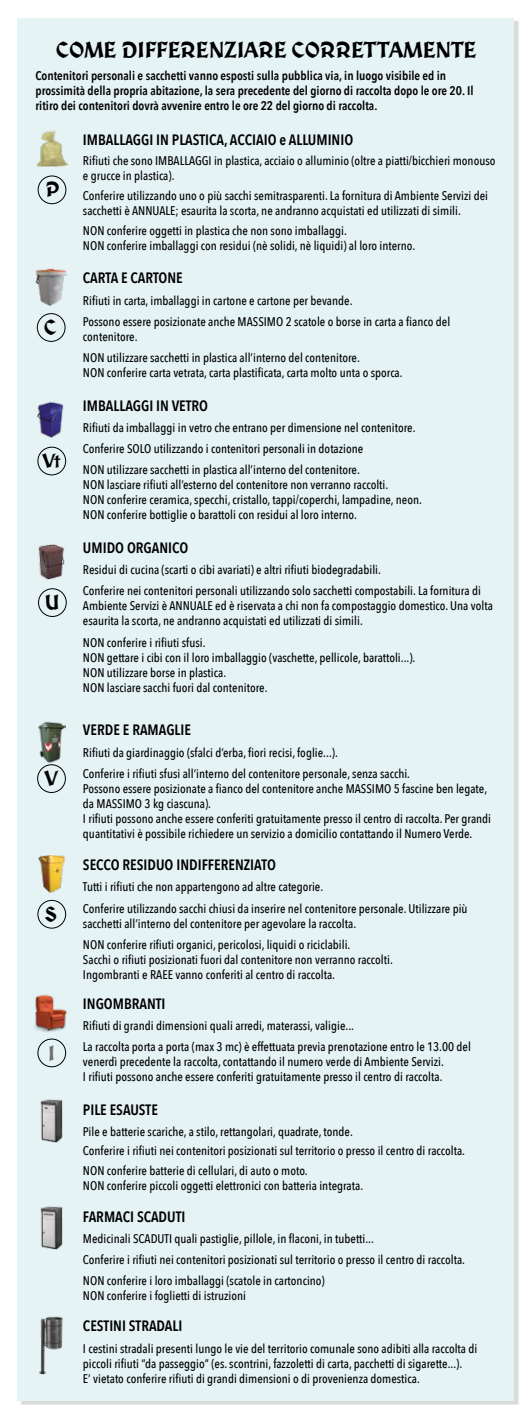
<style>
.page{position:relative;width:532px;height:1418px;background:#fff}
.page>*{position:absolute;margin:0;border:0;box-sizing:border-box;transform-origin:0 0}
.t1{font:700 22.5px "Medieval Sharp";letter-spacing:-.015em;color:#000}
.t2{font:700 21.25px "Medieval Sharp";color:#000}
.t3{font:700 21.25px "Medieval Sharp";color:#706f6f}
.t4{font:700 20px "Medieval Sharp";color:#000}
.t5{font:600 15px "Avenir Next Condensed";color:#000}
.t6{font:500 12.5px/15px "Avenir Next Condensed";color:#000}
.t7{font:600 12.5px/15px "Avenir Next Condensed";color:#000}
.s1{font-size:17.5px}
</style>
<div class="page">
<div style="left:18px;top:18px;width:496px;height:1382px;background:#e5f3f5"></div>
<img style="left:36px;top:130px;width:31px;height:36px">
<img style="left:35px;top:268px;width:32px;height:37px">
<img style="left:40px;top:1316px;width:22px;height:58px">
<img style="left:40px;top:1099px;width:23px;height:43px">
<img style="left:40px;top:1206px;width:23px;height:43px">
<div style="left:38px;top:176px;width:28px;height:28px;border:1px solid #000;border-radius:50%"></div>
<div style="left:37px;top:313px;width:28px;height:29px;border:1px solid #000;border-radius:50%"></div>
<div style="left:38px;top:588px;width:29px;height:29px;border:1px solid #000;border-radius:50%"></div>
<img style="left:38px;top:855px;width:27px;height:37px">
<div style="left:38px;top:900px;width:28px;height:28px;border:1px solid #000;border-radius:50%"></div>
<img style="left:34px;top:994px;width:33px;height:38px">
<div style="left:38px;top:1038px;width:28px;height:29px;border:1px solid #000;border-radius:50%"></div>
<div style="left:38px;top:447px;width:28px;height:28px;border:1px solid #000;border-radius:50%"></div>
<img style="left:37px;top:401px;width:27px;height:37px">
<img style="left:39px;top:545px;width:26px;height:34px">
<div style="left:37px;top:764px;width:29px;height:28px;border:1px solid #000;border-radius:50%"></div>
<img style="left:38px;top:721px;width:27px;height:42px">
<h1 class="t1" style="left:56px;top:36px;width:422px">COME DIFFERENZIARE CORRETTAMENTE</h1>
<p class="t7" style="left:35px;top:68px;width:439px">Contenitori personali e sacchetti vanno esposti sulla pubblica via, in luogo visibile ed in prossimità della propria abitazione, la sera precedente del giorno di raccolta dopo le ore 20. Il ritiro dei contenitori dovrà avvenire entro le ore 22 del giorno di raccolta.</p>
<h2 class="t2" style="left:46px;top:176px;width:16px">P</h2>
<h2 class="t2" style="left:44px;top:315px;width:15px">C</h2>
<h3 class="t4" style="left:42px;top:449px;width:20px">V<span class="s1">t</span></h3>
<h2 class="t2" style="left:44px;top:589px;width:17px">U</h2>
<h2 class="t2" style="left:44px;top:765px;width:16px">V</h2>
<h2 class="t2" style="left:44px;top:901px;width:14px">S</h2>
<h2 class="t3" style="left:48px;top:1040px;width:8px">I</h2>
<p class="t5" style="left:83px;top:127px;width:272px">IMBALLAGGI IN PLASTICA, ACCIAIO e ALLUMINIO</p>
<p class="t6" style="left:83px;top:153px;width:414px">Rifiuti che sono IMBALLAGGI in plastica, acciaio o alluminio (oltre a piatti/bicchieri monouso e grucce in plastica).</p>
<p class="t6" style="left:83px;top:188px;width:406px">Conferire utilizzando uno o più sacchi semitrasparenti. La fornitura di Ambiente Servizi dei sacchetti è ANNUALE; esaurita la scorta, ne andranno acquistati ed utilizzati di simili.</p>
<p class="t6" style="left:83px;top:223px;width:334px">NON conferire oggetti in plastica che non sono imballaggi.<br>NON conferire imballaggi con residui (nè solidi, nè liquidi) al loro interno.</p>
<p class="t5" style="left:83px;top:265px;width:101px">CARTA E CARTONE</p>
<p class="t6" style="left:83px;top:293px;width:271px">Rifiuti in carta, imballaggi in cartone e cartone per bevande.</p>
<p class="t6" style="left:83px;top:314px;width:368px">Possono essere posizionate anche MASSIMO 2 scatole o borse in carta a fianco del contenitore.</p>
<p class="t6" style="left:83px;top:350px;width:321px">NON utilizzare sacchetti in plastica all’interno del contenitore.<br>NON conferire carta vetrata, carta plastificata, carta molto unta o sporca.</p>
<p class="t5" style="left:83px;top:392px;width:127px">IMBALLAGGI IN VETRO</p>
<p class="t6" style="left:83px;top:420px;width:334px">Rifiuti da imballaggi in vetro che entrano per dimensione nel contenitore.</p>
<p class="t6" style="left:83px;top:441px;width:282px">Conferire SOLO utilizzando i contenitori personali in dotazione</p>
<p class="t6" style="left:83px;top:462px;width:340px">NON utilizzare sacchetti in plastica all’interno del contenitore.<br>NON lasciare rifiuti all’esterno del contenitore non verranno raccolti.<br>NON conferire ceramica, specchi, cristallo, tappi/coperchi, lampadine, neon.<br>NON conferire bottiglie o barattoli con residui al loro interno.</p>
<p class="t5" style="left:83px;top:535px;width:107px">UMIDO ORGANICO</p>
<p class="t6" style="left:83px;top:562px;width:299px">Residui di cucina (scarti o cibi avariati) e altri rifiuti biodegradabili.</p>
<p class="t6" style="left:83px;top:583px;width:411px">Conferire nei contenitori personali utilizzando solo sacchetti compostabili. La fornitura di<br>Ambiente Servizi è ANNUALE ed è riservata a chi non fa compostaggio domestico. Una volta esaurita la scorta, ne andranno acquistati ed utilizzati di simili.</p>
<p class="t6" style="left:83px;top:634px;width:334px">NON conferire i rifiuti sfusi.<br>NON gettare i cibi con il loro imballaggio (vaschette, pellicole, barattoli...).<br>NON utilizzare borse in plastica.<br>NON lasciare sacchi fuori dal contenitore.</p>
<p class="t5" style="left:83px;top:717px;width:109px">VERDE E RAMAGLIE</p>
<p class="t6" style="left:83px;top:741px;width:328px;line-height:21.2px">Rifiuti da giardinaggio (sfalci d’erba, fiori recisi, foglie...).<br>Conferire i rifiuti sfusi all’interno del contenitore personale, senza sacchi.</p>
<p class="t6" style="left:83px;top:781px;width:409px">Possono essere posizionate a fianco del contenitore anche MASSIMO 5 fascine ben legate, da MASSIMO 3 kg ciascuna).<br>I rifiuti possono anche essere conferiti gratuitamente presso il centro di raccolta. Per grandi quantitativi è possibile richiedere un servizio a domicilio contattando il Numero Verde.</p>
<p class="t5" style="left:83px;top:852px;width:194px">SECCO RESIDUO INDIFFERENZIATO</p>
<p class="t6" style="left:83px;top:876px;width:386px;line-height:21.2px">Tutti i rifiuti che non appartengono ad altre categorie.<br>Conferire utilizzando sacchi chiusi da inserire nel contenitore personale. Utilizzare più</p>
<p class="t6" style="left:83px;top:912px;width:274px;line-height:21.1px">sacchetti all’interno del contenitore per agevolare la raccolta.<br>NON conferire rifiuti organici, pericolosi, liquidi o riciclabili.</p>
<p class="t6" style="left:83px;top:952px;width:311px">Sacchi o rifiuti posizionati fuori dal contenitore non verranno raccolti.<br>Ingombranti e RAEE vanno conferiti al centro di raccolta.</p>
<p class="t5" style="left:83px;top:990px;width:84px">INGOMBRANTI</p>
<p class="t6" style="left:83px;top:1015px;width:389px;line-height:21.2px">Rifiuti di grandi dimensioni quali arredi, materassi, valigie...<br>La raccolta porta a porta (max 3 mc) è effettuata previa prenotazione entro le 13.00 del</p>
<p class="t6" style="left:83px;top:1054px;width:362px">venerdì precedente la raccolta, contattando il numero verde di Ambiente Servizi.<br>I rifiuti possono anche essere conferiti gratuitamente presso il centro di raccolta.</p>
<p class="t5" style="left:83px;top:1096px;width:76px">PILE ESAUSTE</p>
<p class="t6" style="left:83px;top:1124px;width:271px">Pile e batterie scariche, a stilo, rettangolari, quadrate, tonde.</p>
<p class="t6" style="left:83px;top:1162px;width:281px">NON conferire batterie di cellulari, di auto o moto.<br>NON conferire piccoli oggetti elettronici con batteria integrata.</p>
<p class="t6" style="left:83px;top:1143px;width:383px">Conferire i rifiuti nei contenitori posizionati sul territorio o presso il centro di raccolta.</p>
<p class="t5" style="left:83px;top:1203px;width:104px">FARMACI SCADUTI</p>
<p class="t6" style="left:83px;top:1227px;width:383px;line-height:21.2px">Medicinali SCADUTI quali pastiglie, pillole, in flaconi, in tubetti...<br>Conferire i rifiuti nei contenitori posizionati sul territorio o presso il centro di raccolta.<br>NON conferire i loro imballaggi (scatole in cartoncino)</p>
<p class="t6" style="left:83px;top:1288px;width:164px">NON conferire i foglietti di istruzioni</p>
<p class="t5" style="left:83px;top:1312px;width:101px">CESTINI STRADALI</p>
<p class="t6" style="left:83px;top:1340px;width:396px">I cestini stradali presenti lungo le vie del territorio comunale sono adibiti alla raccolta di piccoli rifiuti “da passeggio” (es. scontrini, fazzoletti di carta, pacchetti di sigarette...).<br>E’ vietato conferire rifiuti di grandi dimensioni o di provenienza domestica.</p>
</div>
